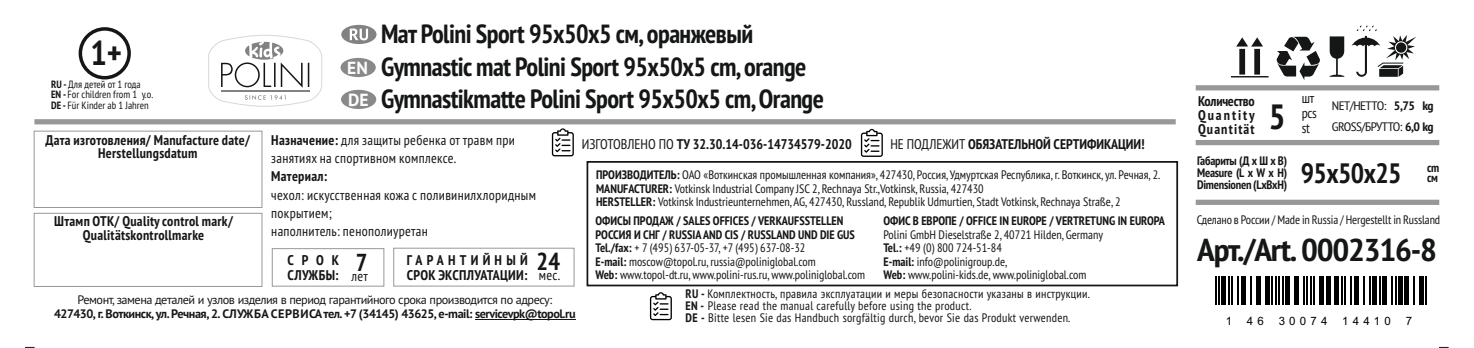
<style>
.page{position:relative;width:1474px;height:348px;background:#fff}
.page>*{position:absolute;margin:0;border:0;box-sizing:border-box;transform-origin:0 0}
.t1{font:700 condensed 35px "PT Sans";color:#151616}
.t2{font:700 condensed 34.3px "PT Sans";color:#151616}
.t3{font:700 condensed 31.5px "PT Sans";letter-spacing:-.035em;color:#151616;scale:1.12 1}
.t4{font:700 condensed 28px "PT Sans";letter-spacing:-.02em;color:#151616}
.t5{font:700 condensed 26.25px/32.6px "PT Sans";letter-spacing:-.02em;color:#151616}
.t6{font:700 17.5px "PT Sans";color:#fefefe}
.t7{font:700 condensed 14px/14px "PT Sans";letter-spacing:.02em;color:#151616}
.t8{font:condensed 14px/18.2px "PT Sans";letter-spacing:.02em;color:#151616}
.t9{font:700 condensed 14px "PT Sans";color:#151616}
.t10{font:condensed 12.25px/13.5px "PT Sans";color:#151616}
.t11{font:condensed 12.25px/11.9px "PT Sans";letter-spacing:.02em;color:#151616}
.t12{font:700 12.25px "PT Sans";letter-spacing:-.04em;color:#151616}
.t13{font:12.25px "PT Sans";letter-spacing:-.04em;color:#151616}
.t14{font:700 condensed 12.25px/12.2px "PT Sans";letter-spacing:-.02em;color:#151616}
.t15{font:700 condensed 12.25px "PT Sans";color:#151616}
.t16{font:condensed 12.25px/21px "PT Sans";letter-spacing:-.035em;color:#151616;scale:1.12 1}
.t17{font:11.55px "Arial";letter-spacing:.365em;color:#000}
.t18{font:condensed 10.5px/10.5px "PT Sans";color:#151616}
.s1{font-weight:700}
.s2{font-weight:400}
</style>
<div class="page">
<svg style="left:1231px;top:37px;width:37px;height:40px"></svg>
<svg style="left:1351px;top:25px;width:65px;height:52px"></svg>
<svg style="left:1329px;top:36px;width:15px;height:41px"></svg>
<svg style="left:1276px;top:36px;width:44px;height:44px"></svg>
<div style="left:1195px;top:85px;width:244px;height:5px;background:#989899"></div>
<div style="left:1195px;top:140px;width:244px;height:5px;background:#989899"></div>
<div style="left:1195px;top:199px;width:244px;height:6px;background:#989899"></div>
<div style="left:586px;top:161px;width:592px;height:125px;border:2px solid #151616"></div>
<svg style="left:650px;top:292px;width:22px;height:28px"></svg>
<hr style="left:475px;top:318px;width:100px;height:1px;background:#151616">
<div style="left:79px;top:27px;width:52px;height:52px;background:#fff;border:4px solid #151616;border-radius:50%"></div>
<svg style="left:860px;top:129px;width:22px;height:28px"></svg>
<svg style="left:341px;top:25px;width:35px;height:19px"></svg>
<div style="left:393px;top:247px;width:181px;height:39px;border:1px solid #989899"></div>
<div style="left:272px;top:248px;width:112px;height:38px;border:1px solid #989899"></div>
<div style="left:341px;top:90px;width:35px;height:19px;background:#898989;border-radius:50%"></div>
<div style="left:340px;top:58px;width:36px;height:19px;background:#898989;border-radius:50%"></div>
<svg style="left:208px;top:35px;width:114px;height:72px"></svg>
<svg style="left:1215px;top:276px;width:212px;height:29px"></svg>
<hr style="left:1214px;top:276px;width:2px;height:28px;background:#000">
<svg style="left:1218px;top:276px;width:1px;height:28px"></svg>
<hr style="left:1221px;top:276px;width:4px;height:28px;background:#000">
<hr style="left:1227px;top:276px;width:2px;height:28px;background:#000">
<hr style="left:1231px;top:276px;width:2px;height:28px;background:#000">
<hr style="left:1237px;top:276px;width:2px;height:28px;background:#000">
<hr style="left:1241px;top:276px;width:4px;height:28px;background:#000">
<hr style="left:1249px;top:276px;width:2px;height:28px;background:#000">
<hr style="left:1256px;top:276px;width:4px;height:28px;background:#000">
<div style="left:1264px;top:276px;width:5px;height:28px;background:#000"></div>
<svg style="left:1271px;top:276px;width:1px;height:28px"></svg>
<hr style="left:1274px;top:276px;width:2px;height:28px;background:#000">
<svg style="left:1278px;top:276px;width:1px;height:28px"></svg>
<hr style="left:1281px;top:276px;width:2px;height:28px;background:#000">
<hr style="left:1285px;top:276px;width:4px;height:28px;background:#000">
<hr style="left:1294px;top:276px;width:4px;height:28px;background:#000">
<hr style="left:1302px;top:276px;width:2px;height:28px;background:#000">
<svg style="left:1306px;top:276px;width:1px;height:28px"></svg>
<hr style="left:1309px;top:276px;width:2px;height:28px;background:#000">
<hr style="left:1313px;top:276px;width:2px;height:28px;background:#000">
<hr style="left:1319px;top:276px;width:4px;height:28px;background:#000">
<div style="left:1325px;top:276px;width:5px;height:28px;background:#000"></div>
<hr style="left:1334px;top:276px;width:4px;height:28px;background:#000">
<hr style="left:1340px;top:276px;width:2px;height:28px;background:#000">
<svg style="left:1344px;top:276px;width:1px;height:28px"></svg>
<hr style="left:1350px;top:276px;width:2px;height:28px;background:#000">
<div style="left:1353px;top:276px;width:5px;height:28px;background:#000"></div>
<hr style="left:1362px;top:276px;width:2px;height:28px;background:#000">
<hr style="left:1368px;top:276px;width:2px;height:28px;background:#000">
<hr style="left:1372px;top:276px;width:4px;height:28px;background:#000">
<hr style="left:1378px;top:276px;width:2px;height:28px;background:#000">
<hr style="left:1382px;top:276px;width:4px;height:28px;background:#000">
<svg style="left:1391px;top:276px;width:1px;height:28px"></svg>
<hr style="left:1394px;top:276px;width:2px;height:28px;background:#000">
<hr style="left:1398px;top:276px;width:4px;height:28px;background:#000">
<hr style="left:1404px;top:276px;width:4px;height:28px;background:#000">
<svg style="left:1413px;top:276px;width:1px;height:28px"></svg>
<hr style="left:1419px;top:276px;width:4px;height:28px;background:#000">
<hr style="left:1425px;top:276px;width:2px;height:28px;background:#000">
<div style="left:34px;top:119px;width:1141px;height:5px;background:#989899"></div>
<svg style="left:552px;top:128px;width:22px;height:28px"></svg>
<div style="left:34px;top:130px;width:228px;height:78px;border:1px solid #989899"></div>
<div style="left:34px;top:212px;width:228px;height:74px;border:1px solid #989899"></div>
<h2 class="t2" style="left:90px;top:39px;width:33px">1+</h2>
<p class="t18" style="left:51px;top:79px;width:104px"><span class="s1">RU -</span> Для детей от 1 года<br><span class="s1">EN -</span> For children from 1 y.o.<br><span class="s1">DE -</span> Für Kinder ab 1 Jahren</p>
<p class="t7" style="left:45px;top:134px;width:206px;text-align:center">Дата изготовления/ Manufacture date/<br>Herstellungsdatum</p>
<h3 class="t6" style="left:347px;top:60px;width:22px">EN</h3>
<h3 class="t6" style="left:348px;top:92px;width:22px">DE</h3>
<h3 class="t5" style="left:381px;top:20px;width:444px">Мат Polini Sport 95х50х5 см,оранжевый<br>Gymnastic mat Polini Sport 95х50х5 cm,orange<br>Gymnastikmatte Polini Sport 95х50х5 cm,Orange</h3>
<p class="t8" style="left:271px;top:132px;width:245px"><span class="s1">Назначение:</span> для защиты ребенка от травм при занятиях на спортивном комплексе.</p>
<p class="t9" style="left:582px;top:138px;width:271px"><span class="s2">ИЗГОТОВЛЕНО ПО</span> ТУ 32.30.14-036-14734579-2020</p>
<p class="t9" style="left:890px;top:138px;width:256px"><span class="s2">НЕ ПОДЛЕЖИТ</span> ОБЯЗАТЕЛЬНОЙ СЕРТИФИКАЦИИ!</p>
<p class="t7" style="left:54px;top:215px;width:180px;text-align:center">Штамп ОТК/ Quality control mark/<br>Qualitätskontrollmarke</p>
<p class="t7" style="left:271px;top:170px;width:58px">Материал:</p>
<p class="t8" style="left:271px;top:186px;width:266px">чехол: искусственная кожа с поливинилхлоридным покрытием;<br>наполнитель: пенополиуретан</p>
<p class="t8" style="left:351px;top:267px;width:18px"><sup>7</sup>лет</p>
<p class="t8" style="left:536px;top:267px;width:25px"><sup>24</sup>мес.</p>
<p class="t7" style="left:287px;top:254px;width:53px;line-height:14.5px">СРОК<br>СЛУЖБЫ:</p>
<p class="t7" style="left:407px;top:253px;width:122px;line-height:14.5px">ГАРАНТИЙНЫЙ<br>СРОК ЭКСПЛУАТАЦИИ:</p>
<p class="t13" style="left:78px;top:294px;width:476px">Ремонт, замена деталей и узлов изделия в период гарантийного срока производится по адресу:</p>
<p class="t12" style="left:54px;top:308px;width:523px">427430, г. Воткинск,ул. Речная, 2. СЛУЖБА СЕРВИСАтел. +7 (34145) 43625, e-mail: servicevpk@topol.ru</p>
<p class="t10" style="left:596px;top:169px;width:566px"><span class="s1">ПРОИЗВОДИТЕЛЬ:</span> ОАО «Воткинская промышленная компания», 427430, Россия, Удмуртская Республика, г. Воткинск, ул. Речная, 2.<br><span class="s1">MANUFACTURER:</span> Votkinsk Industrial Company JSC 2, Rechnaya Str.,Votkinsk, Russia, 427430<br><span class="s1">HERSTELLER:</span> Votkinsk Industrieunternehmen, AG, 427430, Russland, Republik Udmurtien, Stadt Votkinsk, Rechnaya Straße, 2</p>
<p class="t10" style="left:595px;top:215px;width:271px"><span class="s1">ОФИСЫ ПРОДАЖ / SALES OFFICES / VERKAUFSSTELLEN РОССИЯ И СНГ / RUSSIA AND CIS / RUSSLAND UND DIE GUS Tel./fax:</span> + 7 (495) 637-05-37, +7 (495) 637-08-32<br><span class="s1">E-mail:</span> moscow@topol.ru, russia@poliniglobal.com<br><span class="s1">Web:</span> www.topol-dt.ru, www.polini-rus.ru, www.poliniglobal.com</p>
<p class="t15" style="left:883px;top:215px;width:283px">ОФИС В ЕВРОПЕ / OFFICE IN EUROPE / VERTRETUNG IN EUROPA</p>
<p class="t10" style="left:883px;top:228px;width:221px">Polini GmbH Dieselstraße 2, 40721 Hilden, Germany <span class="s1">Tel.:</span> +49 (0) 800 724-51-84<br><span class="s1">E-mail:</span> info@polinigroup.de,<br><span class="s1">Web:</span> www.polini-kids.de,www.poliniglobal.com</p>
<p class="t11" style="left:685px;top:288px;width:406px"><span class="s1">RU -</span> Комплектность, правила эксплуатации и меры безопасности указаны в инструкции.<br><span class="s1">EN -</span> Please read the manual carefully before using the product.<br><span class="s1">DE -</span> Bitte lesen Sie das Handbuch sorgfältig durch, bevor Sie das Produkt verwenden.</p>
<p class="t7" style="left:1197px;top:95px;width:58px;text-align:justify">Количество Quantity Quantität</p>
<p class="t8" style="left:1301px;top:92px;width:17px;line-height:14.7px">шт pcs st</p>
<h1 class="t1" style="left:1268px;top:102px;width:18px">5</h1>
<p class="t16" style="left:1331px;top:96px;width:92px">NET/НЕТТО: <span class="s1">5,75 kg<br></span>GROSS/БРУТТО: <span class="s1">6,0 kg</span></p>
<h3 class="t4" style="left:1300px;top:162px;width:102px">95х50х25</h3>
<p class="t14" style="left:1197px;top:155px;width:91px;text-align:justify">Габариты (Д х Ш х В)<br>Measure (L x W x H)<br>Dimensionen (LхBхH)</p>
<p class="t14" style="left:1426px;top:164px;width:14px;line-height:10px">cm см</p>
<p class="t10" style="left:1196px;top:213px;width:245px">Сделано в России / Made in Russia / Hergestellt in Russland</p>
<h3 class="t3" style="left:1197px;top:236px;width:216px">Арт./Art.0002316-8</h3>
<p class="t17" style="left:1225px;top:316px;width:8px">1</p>
<p class="t17" style="left:1246px;top:316px;width:18px">4 6</p>
<p class="t17" style="left:1278px;top:316px;width:50px">30074</p>
<p class="t17" style="left:1342px;top:316px;width:50px">14410</p>
<p class="t17" style="left:1405px;top:316px;width:8px">7</p>
</div>
